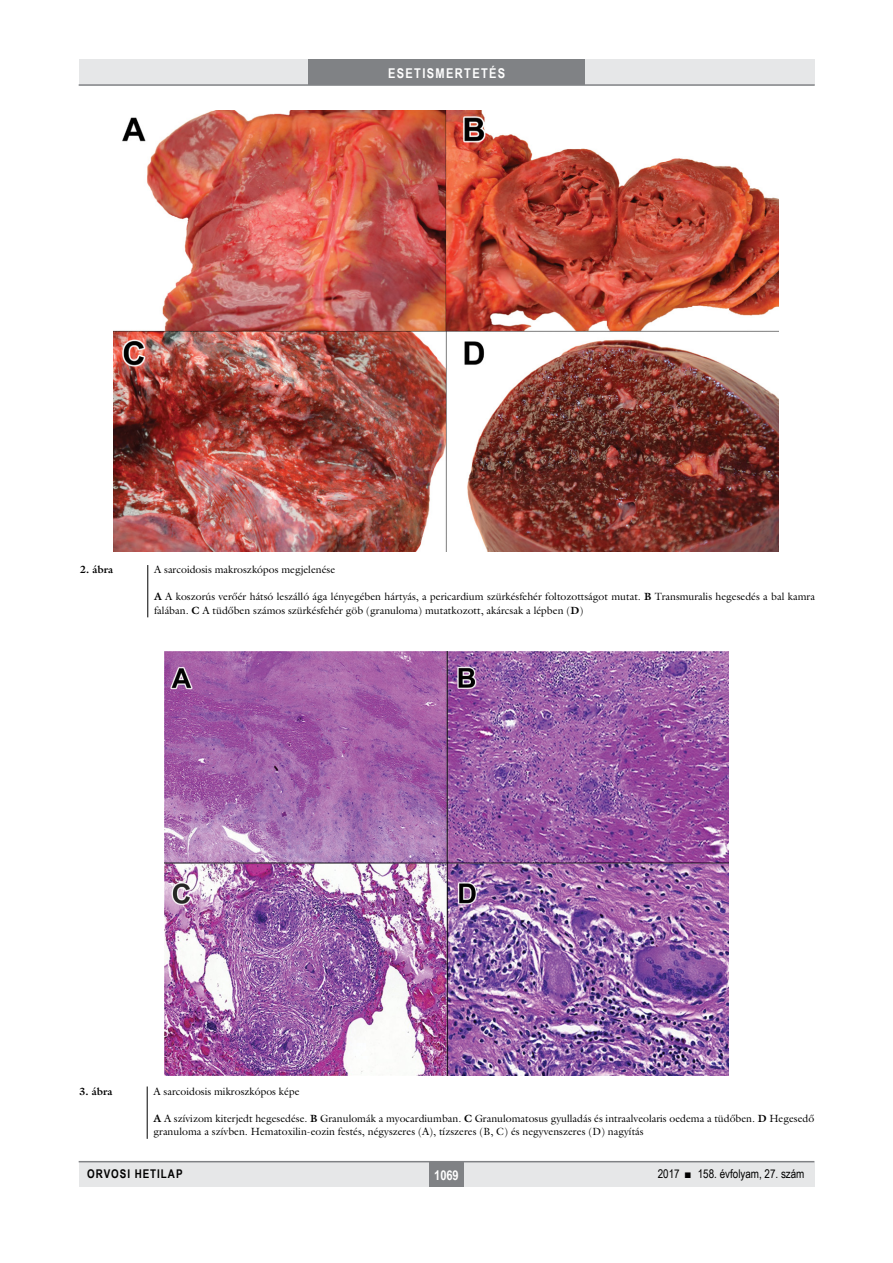
<style>
.page{position:relative;width:893px;height:1263px;background:#fff}
.page>*{position:absolute;margin:0;border:0;box-sizing:border-box;transform-origin:0 0}
.t1{font:700 13.5px "Arial Narrow";letter-spacing:.1em;color:#fff}
.t2{font:12px "Arial Narrow";color:#000}
.t3{font:700 12px "Arial Narrow";letter-spacing:.08em;color:#000}
.kepalairas2{font:10.5px/13.5px "Galliard Reg";color:#000}
.kepalairas1{font:700 10.5px "Galliard Reg";color:#000}
.s1{font-weight:700}
</style>
<div class="page">
<div style="left:79px;top:1161px;width:735px;height:25px;background:#e6e7e8"></div>
<div style="left:429px;top:1161px;width:34px;height:25px;background:#808285"></div>
<hr style="left:79px;top:1161px;width:735px;height:1px;background:#808285">
<div style="left:79px;top:60px;width:735px;height:25px;background:#e6e7e8"></div>
<div style="left:308px;top:60px;width:277px;height:25px;background:#808285"></div>
<hr style="left:79px;top:84px;width:736px;height:2px;background:#808285">
<img style="left:114px;top:111px;width:665px;height:440px">
<img style="left:164px;top:652px;width:564px;height:423px">
<hr style="left:147px;top:565px;width:1px;height:52px;background:#000">
<hr style="left:147px;top:1086px;width:1px;height:53px;background:#000">
<p class="t1" style="left:388px;top:63px;width:119px">ESETISMERTETÉS</p>
<p class="kepalairas1" style="left:80px;top:563px;width:35px">2. ábra</p>
<p class="kepalairas2" style="left:154px;top:563px;width:183px">A sarcoidosis makroszkópos megjelenése</p>
<p class="kepalairas2" style="left:154px;top:590px;width:662px"><span class="s1">A</span> A koszorús verőér hátsó leszálló ága lényegében hártyás, a pericardium szürkésfehér foltozottságot mutat. <span class="s1">B</span> Transmuralis hegesedés a bal kamra falában. <span class="s1">C</span> A tüdőben számos szürkésfehér göb (granuloma) mutatkozott, akárcsak a lépben (<span class="s1">D</span>)</p>
<p class="kepalairas1" style="left:79px;top:1084px;width:35px">3. ábra</p>
<p class="kepalairas2" style="left:154px;top:1084px;width:147px">A sarcoidosis mikroszkópos képe</p>
<p class="kepalairas2" style="left:154px;top:1111px;width:662px"><span class="s1">A</span> A szívizom kiterjedt hegesedése. <span class="s1">B</span> Granulomák a myocardiumban. <span class="s1">C</span> Granulomatosus gyulladás és intraalveolaris oedema a tüdőben. <span class="s1">D</span> Hegesedő granuloma a szívben. Hematoxilin-eozin festés, négyszeres (A), tízszeres (B, C) és negyvenszeres (D) nagyítás</p>
<p class="t3" style="left:87px;top:1165px;width:97px">ORVOSI HETILAP</p>
<p class="t1" style="left:434px;top:1165px;width:26px">1069</p>
<p class="t2" style="left:658px;top:1165px;width:148px">2017 ■ 158. évfolyam, 27. szám</p>
</div>
